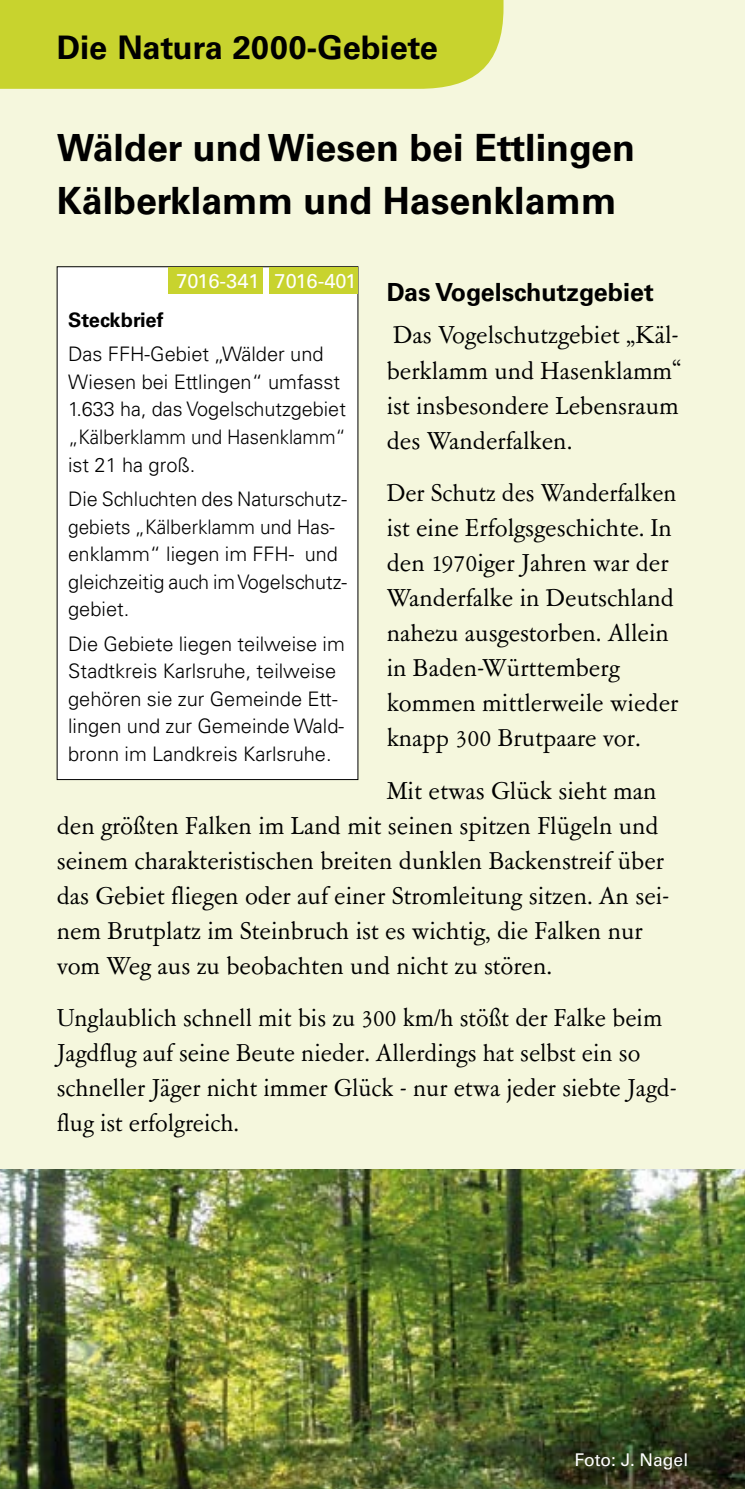
<style>
.page{position:relative;width:745px;height:1489px;background:#fff}
.page>*{position:absolute;margin:0;border:0;box-sizing:border-box;transform-origin:0 0}
.t1{font:700 37.5px/52.5px "Univers LT Std";color:#000}
.t2{font:700 32.5px "Univers LT Std";color:#000}
.t3{font:27.5px/35px "Garamont Amst SB";color:#000}
.t4{font:700 25px "Univers LT Std";color:#000}
.t5{font:300 20px/27.5px "Univers LT Std";color:#000}
.t6{font:20px "Univers LT Std";letter-spacing:-.005em;color:#fff}
.t7{font:700 20px "Univers LT Std";color:#000}
.t8{font:17.5px "Univers LT Std";color:#fff}
</style>
<div class="page">
<div style="left:0;top:0;width:744px;height:1488px;background:#f5f7dd"></div>
<div style="left:57px;top:267px;width:300px;height:512px;background:#fff"></div>
<div style="left:268px;top:267px;width:89px;height:26px;background:#c8d32e"></div>
<div style="left:0;top:0;width:503px;height:89px;background:#c8d32e"></div>
<img style="left:0;top:1169px;width:744px;height:319px">
<div style="left:168px;top:267px;width:94px;height:26px;background:#c8d32e"></div>
<p class="t2" style="left:57px;top:28px;width:382px">Die Natura 2000-Gebiete</p>
<h1 class="t1" style="left:57px;top:122px;width:579px">Wälder und Wiesen bei Ettlingen<br>Kälberklamm und Hasenklamm</h1>
<p class="t6" style="left:176px;top:268px;width:85px">7016-341</p>
<p class="t6" style="left:274px;top:268px;width:83px">7016-401</p>
<p class="t4" style="left:386px;top:278px;width:268px">Das Vogelschutzgebiet</p>
<p class="t3" style="left:386px;top:319px;width:296px;text-align:justify">Das Vogelschutzgebiet „Käl&shy;berklamm und Hasenklamm“ ist insbesondere Lebensraum des Wanderfalken.</p>
<p class="t3" style="left:386px;top:476px;width:293px">Der Schutz des Wanderfalken ist eine Erfolgsgeschichte. In den 1970iger Jahren war der<br>Wanderfalke in Deutschland nahezu ausgestorben. Allein in Baden-Württemberg kom--men mittlerweile wieder knapp 300 Brutpaare vor.</p>
<p class="t3" style="left:57px;top:774px;width:614px;text-indent:330px">Mit etwas Glück sieht man den größten Falken im Land mit seinen spitzen Flügeln und seinem charakteristischen breiten dunklen Backenstreif über das Gebiet fliegen oder auf einer Stromleitung sitzen. An sei&shy;nem Brutplatz im Steinbruch ist es wichtig, die Falken nur vom Weg aus zu beobachten und nicht zu stören.</p>
<p class="t3" style="left:57px;top:1001px;width:621px">Unglaublich schnell mit bis zu 300 km/h stößt der Falke beim Jagdflug auf seine Beute nieder. Allerdings hat selbst ein so schneller Jäger nicht immer Glück - nur etwa jeder siebte Jagd&shy;flug ist erfolgreich.</p>
<p class="t7" style="left:68px;top:308px;width:97px">Steckbrief</p>
<p class="t5" style="left:68px;top:340px;width:279px">Das FFH-Gebiet „Wälder und<br>Wiesen bei Ettlingen“ umfasst<br>1.633 ha, das Vogelschutzgebiet „Kälberklamm und Hasenklamm“ ist 21 ha groß.</p>
<p class="t5" style="left:68px;top:485px;width:279px">Die Schluchten des Naturschutz&shy;gebiets „Kälberklamm und Ha-s&shy;enklamm“ liegen im FFH- und gleichzeitig auch im Vogelschutz&shy;gebiet.</p>
<p class="t5" style="left:68px;top:630px;width:278px">Die Gebiete liegen teilweise im<br>Stadtkreis Karlsruhe, teilweise gehören sie zur Gemeinde Ett&shy;lingen und zur Gemeinde Wald&shy;bronn im Landkreis Karlsruhe.</p>
<p class="t8" style="left:574px;top:1449px;width:115px">Foto: J. Nagel</p>
</div>
